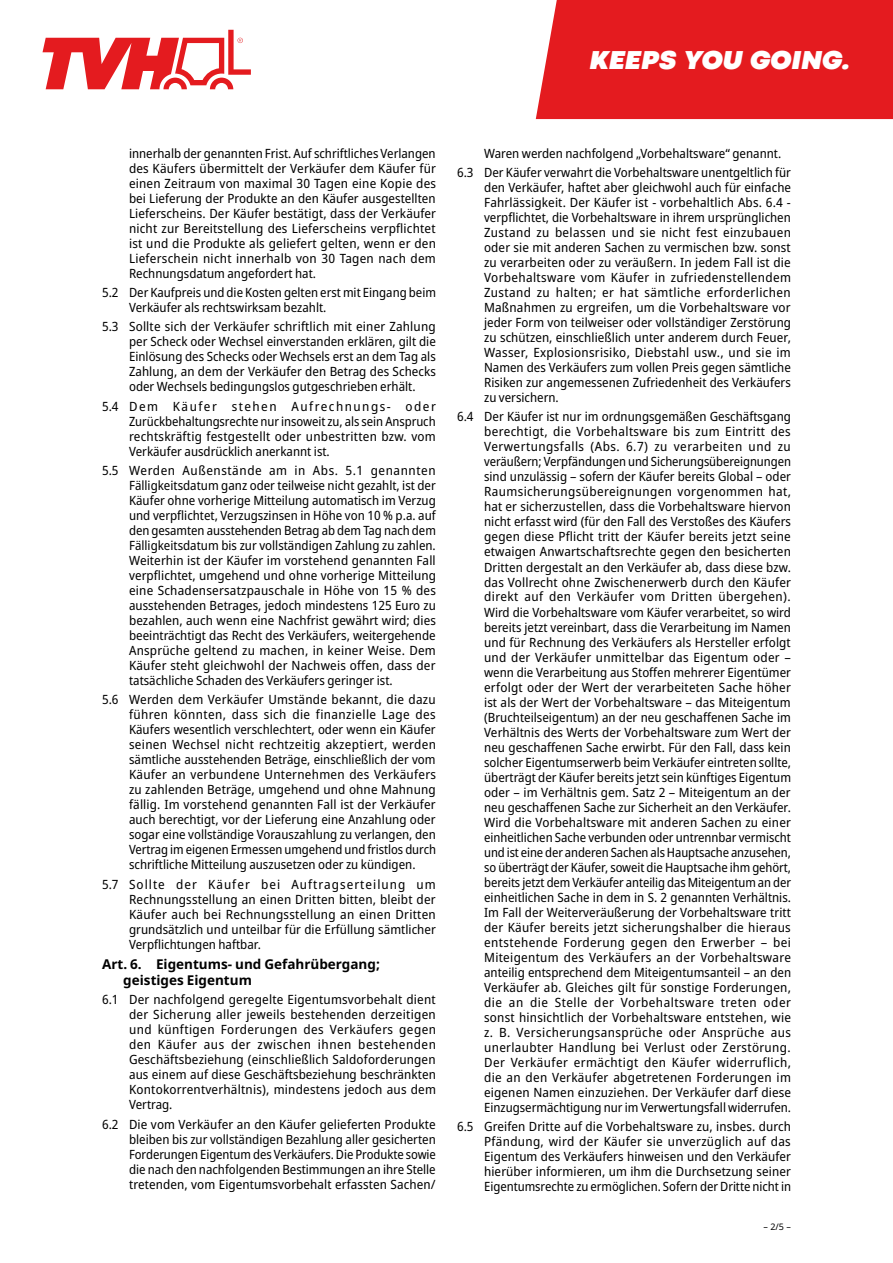
<style>
.page{position:relative;width:893px;height:1263px;background:#fff}
.page>*{position:absolute;margin:0;border:0;box-sizing:border-box;transform-origin:0 0}
.t1{font:italic 900 27px "Codec Pro";letter-spacing:.015em;color:#fff}
.t2{font:700 13.5px/16.2px "Noto Sans";color:#000}
.t3{font:semi-condensed 12.75px/15px "Noto Sans";color:#000;text-align:justify}
.t4{font:9px "Noto Sans";color:#000}
</style>
<div class="page">
<svg style="left:42px;top:29px;width:209px;height:61px"></svg>
<div style="left:536px;top:0;width:357px;height:119px;background:#e41b1f"></div>
<h1 class="t1" style="left:590px;top:39px;width:262px">KEEPS YOU GOING.</h1>
<p class="t3" style="left:129px;top:146px;width:308px">innerhalb der genannten Frist. Auf schriftliches Verlangen des Käufers übermittelt der Verkäufer dem Käufer für einen Zeitraum von maximal 30 Tagen eine Kopie des bei Lieferung der Produkte an den Käufer ausgestellten Lieferscheins. Der Käufer bestätigt, dass der Verkäufer nicht zur Bereitstellung des Lieferscheins verpflichtet ist und die Produkte als geliefert gelten, wenn er den Lieferschein nicht innerhalb von 30 Tagen nach dem Rechnungsdatum angefordert hat.</p>
<p class="t3" style="left:129px;top:285px;width:308px;text-indent:-27px">5.2 Der Kaufpreis und die Kosten gelten erst mit Eingang beim<br>Verkäufer als rechtswirksam bezahlt.</p>
<p class="t3" style="left:129px;top:320px;width:308px;text-indent:-27px">5.3 Sollte sich der Verkäufer schriftlich mit einer Zahlung per Scheck oder Wechsel einverstanden erklären, gilt die Einlösung des Schecks oder Wechsels erst an dem Tag als Zahlung, an dem der Verkäufer den Betrag des Schecks oder Wechsels bedingungslos gutgeschrieben erhält.</p>
<p class="t3" style="left:129px;top:399px;width:308px;text-indent:-27px">5.4 Dem Käufer stehen Aufrechnungs- oder Zurückbehaltungsrechte nur insoweit zu, als sein Anspruch rechtskräftig festgestellt oder unbestritten bzw. vom Verkäufer ausdrücklich anerkannt ist.</p>
<p class="t3" style="left:129px;top:463px;width:308px;text-indent:-27px">5.5 Werden Außenstände am in Abs. 5.1 genannten Fälligkeitsdatum ganz oder teilweise nicht gezahlt, ist der Käufer ohne vorherige Mitteilung automatisch im Verzug und verpflichtet, Verzugszinsen in Höhe von 10 % p.a. auf den gesamten ausstehenden Betrag ab dem Tag nach dem Fälligkeitsdatum bis zur vollständigen Zahlung zu zahlen.<br>Weiterhin ist der Käufer im vorstehend genannten Fall verpflichtet, umgehend und ohne vorherige Mitteilung eine Schadensersatzpauschale in Höhe von 15 % des ausstehenden Betrages, jedoch mindestens 125 Euro zu bezahlen, auch wenn eine Nachfrist gewährt wird; dies beeinträchtigt das Recht des Verkäufers, weitergehende Ansprüche geltend zu machen, in keiner Weise. Dem Käufer steht gleichwohl der Nachweis offen, dass der tatsächliche Schaden des Verkäufers geringer ist.</p>
<p class="t3" style="left:129px;top:692px;width:308px;text-indent:-27px">5.6 Werden dem Verkäufer Umstände bekannt, die dazu führen könnten, dass sich die finanzielle Lage des Käufers wesentlich verschlechtert, oder wenn ein Käufer seinen Wechsel nicht rechtzeitig akzeptiert, werden sämtliche ausstehenden Beträge, einschließlich der vom Käufer an verbundene Unternehmen des Verkäufers zu zahlenden Beträge, umgehend und ohne Mahnung fällig. Im vorstehend genannten Fall ist der Verkäufer auch berechtigt, vor der Lieferung eine Anzahlung oder sogar eine vollständige Vorauszahlung zu verlangen, den Vertrag im eigenen Ermessen umgehend und fristlos durch schriftliche Mitteilung auszusetzen oder zu kündigen.</p>
<p class="t3" style="left:129px;top:877px;width:308px;text-indent:-27px">5.7 Sollte der Käufer bei Auftragserteilung um Rechnungsstellung an einen Dritten bitten, bleibt der Käufer auch bei Rechnungsstellung an einen Dritten grundsätzlich und unteilbar für die Erfüllung sämtlicher Verpflichtungen haftbar.</p>
<p class="t2" style="left:123px;top:956px;width:258px;text-indent:-21px">Art. 6. Eigentums- und Gefahrübergang; geistiges Eigentum</p>
<p class="t3" style="left:129px;top:993px;width:309px;text-indent:-27px">6.1 Der nachfolgend geregelte Eigentumsvorbehalt dient der Sicherung aller jeweils bestehenden derzeitigen und künftigen Forderungen des Verkäufers gegen den Käufer aus der zwischen ihnen bestehenden Geschäftsbeziehung (einschließlich Saldoforderungen aus einem auf diese Geschäftsbeziehung beschränkten Kontokorrentverhältnis), mindestens jedoch aus dem Vertrag.</p>
<p class="t3" style="left:129px;top:1117px;width:308px;text-indent:-27px">6.2 Die vom Verkäufer an den Käufer gelieferten Produkte bleiben bis zur vollständigen Bezahlung aller gesicherten Forderungen Eigentum des Verkäufers. Die Produkte sowie die nach den nachfolgenden Bestimmungen an ihre Stelle tretenden, vom Eigentumsvorbehalt erfassten Sachen/</p>
<p class="t3" style="left:457px;top:144px;width:335px;line-height:19.2px;text-indent:27px">Waren werden nachfolgend „Vorbehaltsware“ genannt.<br>6.3 Der Käufer verwahrt die Vorbehaltsware unentgeltlich für</p>
<p class="t3" style="left:484px;top:180px;width:308px">den Verkäufer, haftet aber gleichwohl auch für einfache Fahrlässigkeit. Der Käufer ist - vorbehaltlich Abs. 6.4 - verpflichtet, die Vorbehaltsware in ihrem ursprünglichen Zustand zu belassen und sie nicht fest einzubauen oder sie mit anderen Sachen zu vermischen bzw. sonst zu verarbeiten oder zu veräußern. In jedem Fall ist die Vorbehaltsware vom Käufer in zufriedenstellendem Zustand zu halten; er hat sämtliche erforderlichen Maßnahmen zu ergreifen, um die Vorbehaltsware vor jeder Form von teilweiser oder vollständiger Zerstörung zu schützen, einschließlich unter anderem durch Feuer, Wasser, Explosionsrisiko, Diebstahl usw., und sie im Namen des Verkäufers zum vollen Preis gegen sämtliche Risiken zur angemessenen Zufriedenheit des Verkäufers zu versichern.</p>
<p class="t3" style="left:484px;top:410px;width:308px;text-indent:-27px">6.4 Der Käufer ist nur im ordnungsgemäßen Geschäftsgang berechtigt, die Vorbehaltsware bis zum Eintritt des Verwertungsfalls (Abs. 6.7) zu verarbeiten und zu veräußern; Verpfändungen und Sicherungsübereignungen sind unzulässig – sofern der Käufer bereits Global – oder Raumsicherungsübereignungen vorgenommen hat, hat er sicherzustellen, dass die Vorbehaltsware hiervon nicht erfasst wird (für den Fall des Verstoßes des Käufers gegen diese Pflicht tritt der Käufer bereits jetzt seine etwaigen Anwartschaftsrechte gegen den besicherten Dritten dergestalt an den Verkäufer ab, dass diese bzw. das Vollrecht ohne Zwischenerwerb durch den Käufer direkt auf den Verkäufer vom Dritten übergehen).<br>Wird die Vorbehaltsware vom Käufer verarbeitet, so wird bereits jetzt vereinbart, dass die Verarbeitung im Namen und für Rechnung des Verkäufers als Hersteller erfolgt und der Verkäufer unmittelbar das Eigentum oder – wenn die Verarbeitung aus Stoffen mehrerer Eigentümer erfolgt oder der Wert der verarbeiteten Sache höher ist als der Wert der Vorbehaltsware – das Miteigentum (Bruchteilseigentum) an der neu geschaffenen Sache im Verhältnis des Werts der Vorbehaltsware zum Wert der neu geschaffenen Sache erwirbt. Für den Fall, dass kein solcher Eigentumserwerb beim Verkäufer eintreten sollte, überträgt der Käufer bereits jetzt sein künftiges Eigentum oder – im Verhältnis gem. Satz 2 – Miteigentum an der neu geschaffenen Sache zur Sicherheit an den Verkäufer.<br>Wird die Vorbehaltsware mit anderen Sachen zu einer einheitlichen Sache verbunden oder untrennbar vermischt und ist eine der anderen Sachen als Hauptsache anzusehen, so überträgt der Käufer, soweit die Hauptsache ihm gehört, bereits jetzt dem Verkäufer anteilig das Miteigentum an der einheitlichen Sache in dem in S. 2 genannten Verhältnis.<br>Im Fall der Weiterveräußerung der Vorbehaltsware tritt der Käufer bereits jetzt sicherungshalber die hieraus entstehende Forderung gegen den Erwerber – bei Miteigentum des Verkäufers an der Vorbehaltsware anteilig entsprechend dem Miteigentumsanteil – an den Verkäufer ab. Gleiches gilt für sonstige Forderungen, die an die Stelle der Vorbehaltsware treten oder sonst hinsichtlich der Vorbehaltsware entstehen, wie z. B. Versicherungsansprüche oder Ansprüche aus unerlaubter Handlung bei Verlust oder Zerstörung.<br>Der Verkäufer ermächtigt den Käufer widerruflich, die an den Verkäufer abgetretenen Forderungen im eigenen Namen einzuziehen. Der Verkäufer darf diese Einzugsermächtigung nur im Verwertungsfall widerrufen.</p>
<p class="t3" style="left:484px;top:1119px;width:308px;text-indent:-27px">6.5 Greifen Dritte auf die Vorbehaltsware zu, insbes. durch Pfändung, wird der Käufer sie unverzüglich auf das Eigentum des Verkäufers hinweisen und den Verkäufer hierüber informieren, um ihm die Durchsetzung seiner Eigentumsrechte zu ermöglichen. Sofern der Dritte nicht in</p>
<p class="t4" style="left:764px;top:1220px;width:29px">– 2/5 –</p>
</div>
